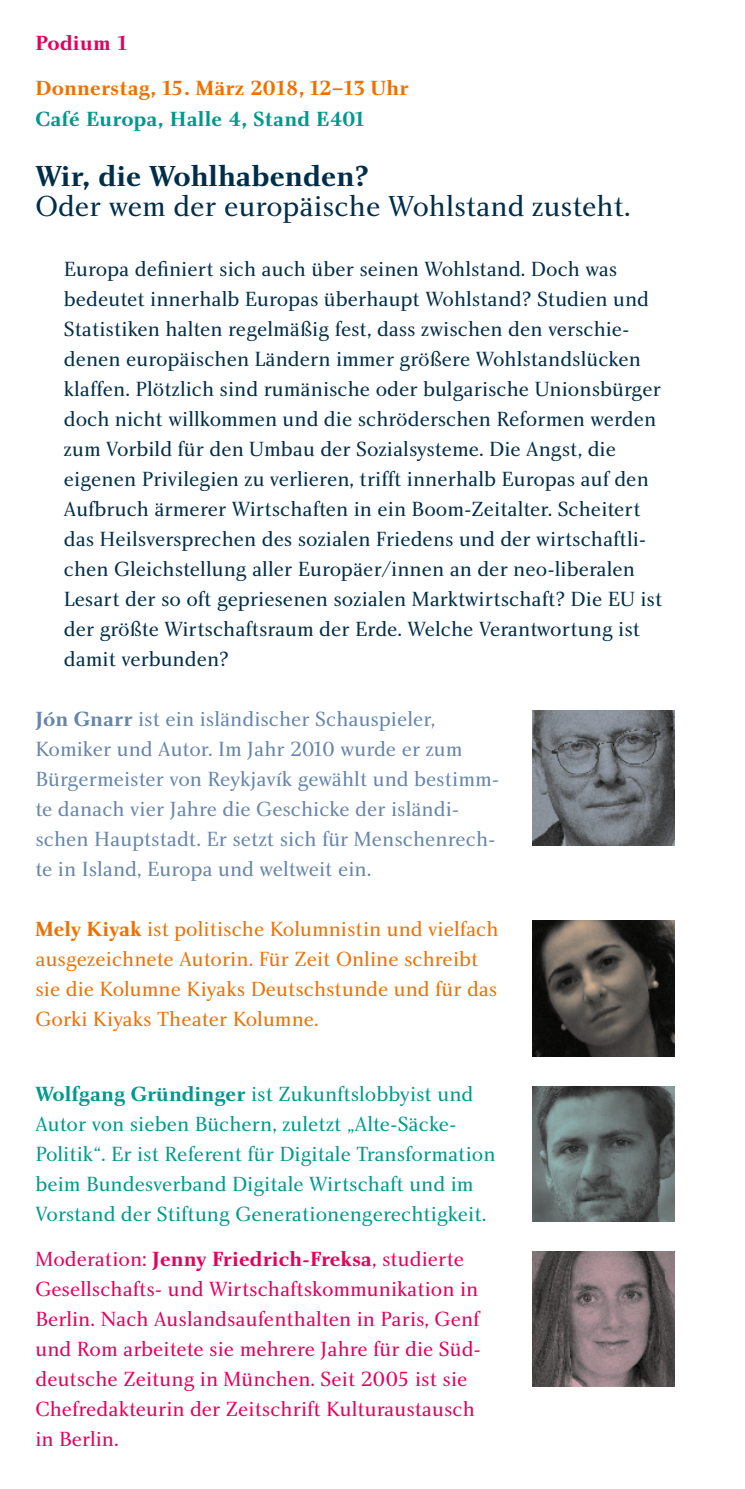
<style>
.page{position:relative;width:745px;height:1489px;background:#fff}
.page>*{position:absolute;margin:0;border:0;box-sizing:border-box;transform-origin:0 0}
.t1{font:30px "Charlotte Book Plain";color:#002e4a}
.t2{font:30px "Charlotte Bold Plain";color:#002e4a}
.t3{font:21.25px/30px "Charlotte Book Plain";color:#002e4a}
.t4{font:21.25px/30px "Charlotte Book Plain";color:#e5005e}
.t5{font:21.25px/30px "Charlotte Book Plain";color:#6686ab}
.t6{font:21.25px/30px "Charlotte Book Plain";color:#00998d}
.t7{font:21.25px/30px "Charlotte Book Plain";color:#ee7100}
.t8{font:21.25px "Charlotte Bold Plain";letter-spacing:.01em;color:#ee7100}
.t9{font:21.25px "Charlotte Bold Plain";letter-spacing:.01em;color:#00998d}
.t10{font:21.25px "Charlotte Bold Plain";letter-spacing:.01em;color:#e5005e}
.s1{font-family:"Charlotte Bold Plain"}
</style>
<div class="page">
<img style="left:532px;top:710px;width:141px;height:135px">
<img style="left:532px;top:920px;width:141px;height:135px">
<img style="left:532px;top:1086px;width:141px;height:134px">
<img style="left:532px;top:1251px;width:141px;height:134px">
<p class="t10" style="left:35px;top:31px;width:95px">Podium 1</p>
<p class="t8" style="left:35px;top:76px;width:374px">Donnerstag, 15. März 2018, 12–13 Uhr</p>
<p class="t9" style="left:35px;top:106px;width:332px">Café Europa, Halle 4, Stand E401</p>
<h1 class="t2" style="left:35px;top:158px;width:334px">Wir, die Wohlhabenden?</h1>
<h1 class="t1" style="left:35px;top:188px;width:596px">Oder wem der europäische Wohlstand zusteht.</h1>
<p class="t3" style="left:64px;top:253px;width:599px">Europa definiert sich auch über seinen Wohlstand. Doch was bedeutet innerhalb Europas überhaupt Wohlstand? Studien und Statistiken halten regelmäßig fest, dass zwischen den verschie&shy;denen europäischen Ländern immer größere Wohlstandslücken klaffen. Plötzlich sind rumänische oder bulgarische Unionsbürger doch nicht willkommen und die schröderschen Reformen werden zum Vorbild für den Umbau der Sozialsysteme. Die Angst, die eigenen Privilegien zu verlieren, trifft innerhalb Europas auf den Aufbruch ärmerer Wirtschaften in ein Boom-Zeitalter. Scheitert das Heilsversprechen des sozialen Friedens und der wirtschaftli&shy;chen Gleichstellung aller Europäer/innen an der neo-liberalen Lesart der so oft gepriesenen sozialen Marktwirtschaft? Die EU ist der größte Wirtschaftsraum der Erde. Welche Verantwortung ist damit verbunden?</p>
<p class="t5" style="left:35px;top:703px;width:465px"><span class="s1">Jón Gnarr</span> ist ein isländischer Schauspieler, Komiker und Autor. Im Jahr 2010 wurde er zum Bürgermeister von Reykjavík gewählt und bestimm&shy;te danach vier Jahre die Geschicke der isländi&shy;schen Hauptstadt. Er setzt sich für Menschenrech&shy;te in Island, Europa und weltweit ein.</p>
<p class="t7" style="left:35px;top:913px;width:464px"><span class="s1">Mely Kiyak</span> ist politische Kolumnistin und vielfach ausgezeichnete Autorin. Für Zeit Online schreibt sie die Kolumne Kiyaks Deutschstunde und für das Gorki Kiyaks Theater Kolumne.</p>
<p class="t6" style="left:35px;top:1078px;width:461px"><span class="s1">Wolfgang Gründinger</span> ist Zukunftslobbyist und Autor von sieben Büchern, zuletzt „Alte-Säcke-Politik“. Er ist Referent für Digitale Transformation beim Bundesverband Digitale Wirtschaft und im Vorstand der Stiftung Generationengerechtigkeit.</p>
<p class="t4" style="left:35px;top:1243px;width:447px">Moderation: <span class="s1">Jenny Friedrich-Freksa</span>, studierte Gesellschafts- und Wirtschaftskommunikation in Berlin. Nach Auslandsaufenthalten in Paris, Genf und Rom arbeitete sie mehrere Jahre für die Süd&shy;deutsche Zeitung in München. Seit 2005 ist sie Chefredakteurin der Zeitschrift Kulturaustausch in Berlin.</p>
</div>
